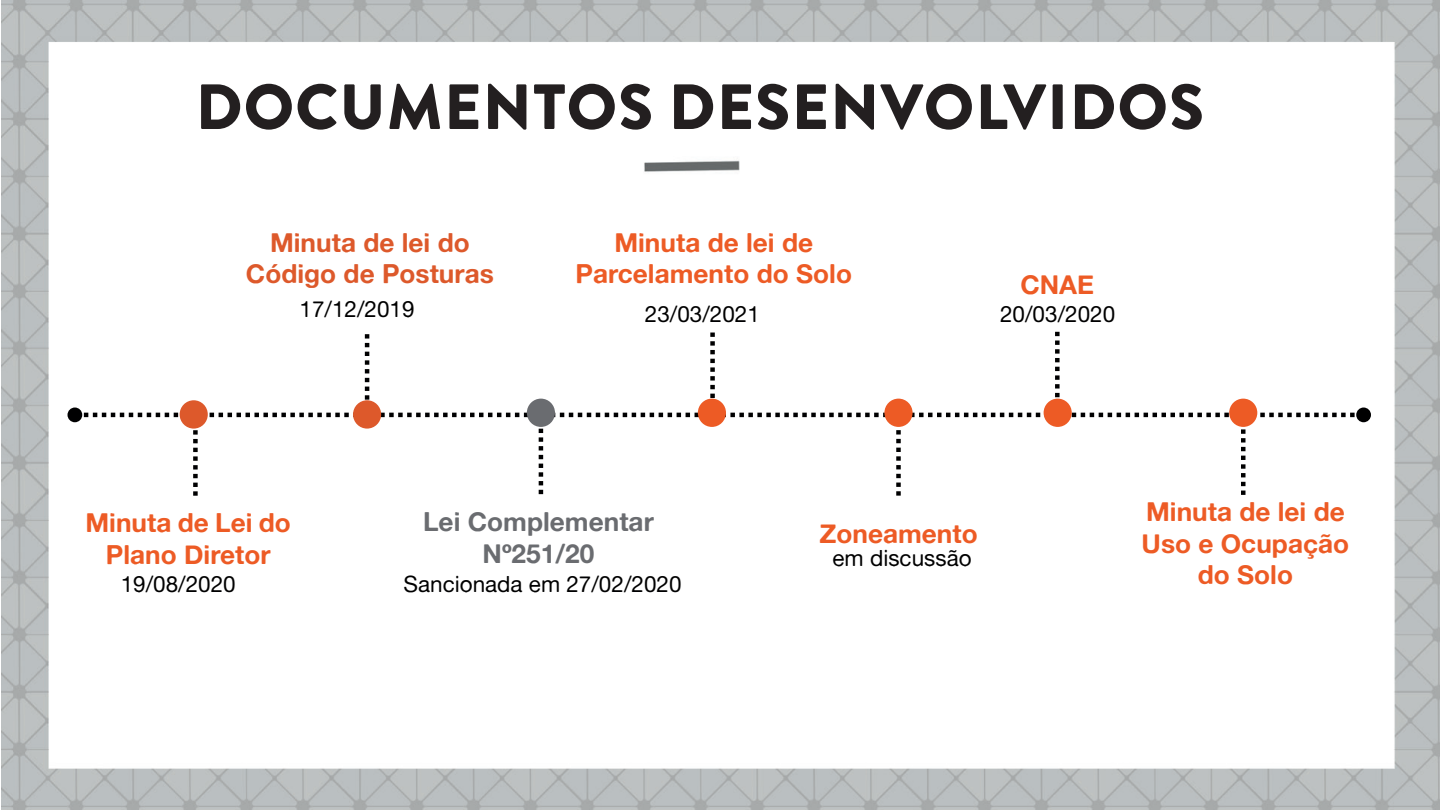
<style>
.page{position:relative;width:1440px;height:810px;background:#fff}
.page>*{position:absolute;margin:0;border:0;box-sizing:border-box;transform-origin:0 0}
.t1{font:900 63.75px "Brandon Grotesque";letter-spacing:.02em;color:#231f20}
.t2{font:26.25px/31.5px "Alte Haas Grotesk Bold";color:#ed5b25;text-align:center}
.t3{font:26.25px/31.5px "Alte Haas Grotesk Bold";color:#dd592b;text-align:center}
.t4{font:26.25px/31.5px "Alte Haas Grotesk Bold";color:#6a6c70;text-align:center}
.t5{font:22.5px "Alte Haas Grotesk";color:#000001}
</style>
<div class="page">
<img style="left:2px;top:0;width:1438px;height:810px">
<div style="left:67px;top:408px;width:15px;height:14px;background:#000001;border-radius:50%"></div>
<div style="left:1356px;top:408px;width:15px;height:14px;background:#000001;border-radius:50%"></div>
<svg style="left:75px;top:332px;width:1289px;height:164px"></svg>
<div style="left:884px;top:399px;width:29px;height:28px;background:#ed5b25;border-radius:50%"></div>
<div style="left:1044px;top:399px;width:28px;height:28px;background:#ed5b25;border-radius:50%"></div>
<div style="left:1229px;top:399px;width:28px;height:28px;background:#ed5b25;border-radius:50%"></div>
<h1 class="t1" style="left:196px;top:62px;width:1010px">DOCUMENTOS DESENVOLVIDOS</h1>
<p class="t3" style="left:246px;top:226px;width:249px">Minuta de lei do<br>Código de Posturas</p>
<p class="t5" style="left:300px;top:295px;width:117px">17/12/2019</p>
<p class="t2" style="left:576px;top:226px;width:278px">Minuta de lei de<br>Parcelamento do Solo</p>
<p class="t5" style="left:645px;top:300px;width:117px">23/03/2021</p>
<p class="t2" style="left:1020px;top:268px;width:75px">CNAE</p>
<p class="t5" style="left:1000px;top:300px;width:117px">20/03/2020</p>
<p class="t2" style="left:86px;top:506px;width:207px">Minuta de Lei do<br>Plano Diretor</p>
<p class="t5" style="left:121px;top:571px;width:117px">19/08/2020</p>
<p class="t4" style="left:423px;top:505px;width:232px">Lei Complementar<br>Nº251/20</p>
<p class="t5" style="left:404px;top:571px;width:280px">Sancionada em 27/02/2020</p>
<p class="t2" style="left:819px;top:517px;width:160px">Zoneamento</p>
<p class="t5" style="left:832px;top:544px;width:141px">em discussão</p>
<p class="t2" style="left:1142px;top:496px;width:209px">Minuta de lei de<br>Uso e Ocupação do Solo</p>
</div>
